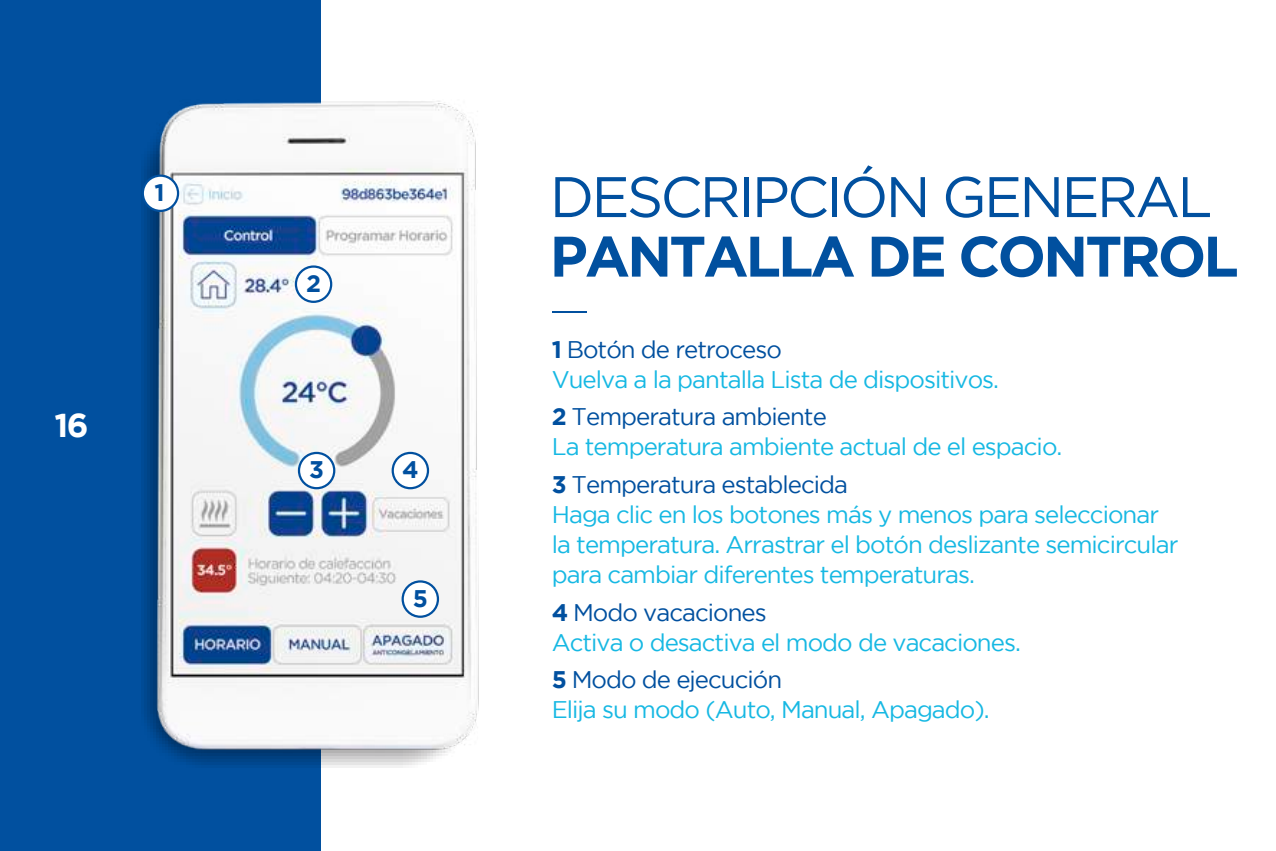
<style>
.page{position:relative;width:1276px;height:851px;background:#fff}
.page>*{position:absolute;margin:0;border:0;box-sizing:border-box;transform-origin:0 0}
.t1{font:57px "Gotham";letter-spacing:-.05em;color:#01509f}
.t2{font:700 57px "Gotham";letter-spacing:-.05em;color:#01509f}
.t3{font:700 33px "Gotham";color:#fff}
.t4{font:24px/30px "Gotham";letter-spacing:-.04em;color:#16b8e3}
.t5{font:700 24px "Gotham";color:#01509f}
.s1{font-weight:700;color:#01509f}
.s2{color:#01509f}
</style>
<div class="page">
<div style="left:0;top:0;width:321px;height:850px;background:#01509f"></div>
<hr style="left:552px;top:311px;width:34px;height:2px;background:#01509f">
<img style="left:144px;top:101px;width:335px;height:667px">
<div style="left:143px;top:176px;width:35px;height:35px;background:#fff;border-radius:50%"></div>
<div style="left:142px;top:174px;width:37px;height:38px;border:2px solid #01509f;border-radius:50%"></div>
<div style="left:296px;top:266px;width:35px;height:36px;background:#fff;border-radius:18px"></div>
<div style="left:295px;top:265px;width:37px;height:38px;border:2px solid #01509f;border-radius:18px"></div>
<div style="left:299px;top:453px;width:35px;height:35px;background:#fff;border-radius:50%"></div>
<div style="left:298px;top:451px;width:37px;height:38px;border:2px solid #01509f;border-radius:50%"></div>
<div style="left:403px;top:581px;width:35px;height:35px;background:#fff;border-radius:50%"></div>
<div style="left:401px;top:580px;width:38px;height:37px;border:2px solid #01509f;border-radius:50%"></div>
<div style="left:393px;top:453px;width:35px;height:35px;background:#fff;border-radius:50%"></div>
<div style="left:391px;top:451px;width:38px;height:38px;border:2px solid #01509f;border-radius:50%"></div>
<p class="t5" style="left:154px;top:179px;width:12px">1</p>
<h2 class="t3" style="left:54px;top:406px;width:36px">16</h2>
<p class="t5" style="left:306px;top:269px;width:16px">2</p>
<p class="t5" style="left:309px;top:456px;width:16px">3</p>
<p class="t5" style="left:402px;top:456px;width:18px">4</p>
<p class="t5" style="left:413px;top:584px;width:17px">5</p>
<h1 class="t1" style="left:550px;top:165px;width:664px">DESCRIPCIÓN GENERAL</h1>
<h1 class="t2" style="left:550px;top:223px;width:690px">PANTALLA DE CONTROL</h1>
<p class="t4" style="left:552px;top:333px;width:449px"><span class="s1">1</span> <span class="s2">Botón de retroceso<br></span>Vuelva a la pantalla Lista de dispositivos.</p>
<p class="t4" style="left:552px;top:401px;width:512px"><span class="s1">2</span> <span class="s2">Temperatura ambiente<br></span>La temperatura ambiente actual de el espacio.</p>
<p class="t4" style="left:552px;top:469px;width:628px"><span class="s1">3</span> <span class="s2">Temperatura establecida<br></span>Haga clic en los botones más y menos para seleccionar la temperatura. Arrastrar el botón deslizante semicircular para cambiar diferentes temperaturas.</p>
<p class="t4" style="left:552px;top:596px;width:471px"><span class="s1">4</span> <span class="s2">Modo vacaciones<br></span>Activa o desactiva el modo de vacaciones.</p>
<p class="t4" style="left:552px;top:664px;width:439px"><span class="s1">5</span> <span class="s2">Modo de ejecución<br></span>Elija su modo (Auto, Manual, Apagado).</p>
</div>
